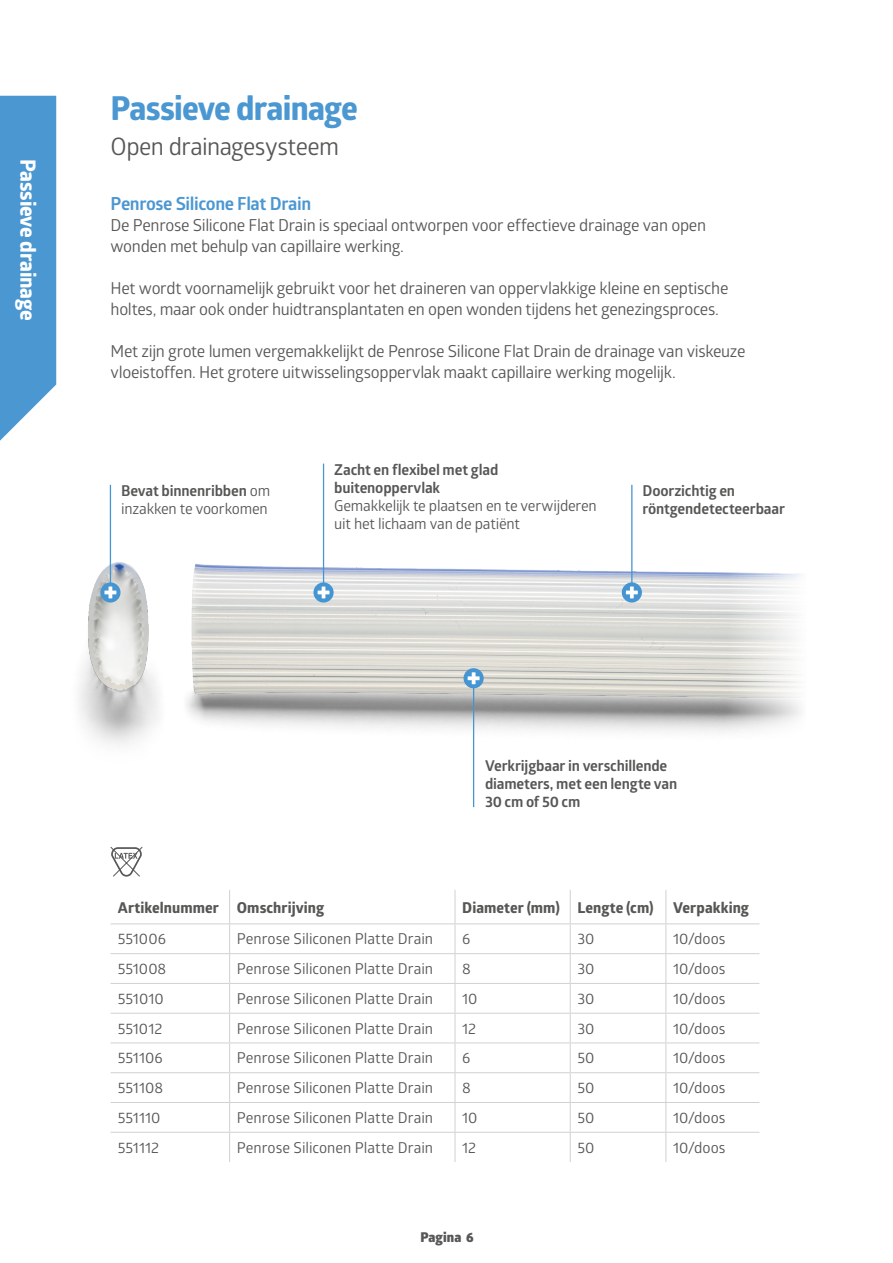
<style>
.page{position:relative;width:893px;height:1263px;background:#fff}
.page>*{position:absolute;margin:0;border:0;box-sizing:border-box;transform-origin:0 0}
.C_Large{font:700 33px "Globerx";letter-spacing:-.025em;color:#4b97d2}
.C_Large-2{font:24px "Glober";letter-spacing:-.025em;color:#575756}
.MEDLINE_-_A_Head{font:700 21px "Globerx";letter-spacing:-.01em;color:#fff}
.C_Large-3{font:700 18px "Glober";letter-spacing:-.025em;color:#4b97d2}
.C_Large-4{font:16.5px/21px "Glober";letter-spacing:-.02em;color:#575756}
.C_Large-5{font:15px/18px "Glober";color:#575756}
.C_Large-6{font:700 15px/18px "Glober";letter-spacing:-.01em;color:#575756}
.t1{font:700 15px "Globerx";letter-spacing:.005em;color:#575756}
.t2{font:800 13.5px "Glober";letter-spacing:.005em;color:#575756}
.s1{font-weight:700}
</style>
<div class="page">
<svg style="left:0;top:96px;width:56px;height:345px;background:#589fd5"></svg>
<img style="left:79px;top:506px;width:722px;height:299px">
<hr style="left:229px;top:890px;width:1px;height:33px;background:#d1d1d1">
<hr style="left:455px;top:890px;width:1px;height:33px;background:#d1d1d1">
<hr style="left:570px;top:890px;width:1px;height:33px;background:#d1d1d1">
<hr style="left:665px;top:890px;width:1px;height:33px;background:#d1d1d1">
<hr style="left:111px;top:923px;width:119px;height:1px;background:#d1d1d1">
<hr style="left:230px;top:923px;width:225px;height:1px;background:#d1d1d1">
<hr style="left:455px;top:923px;width:115px;height:1px;background:#d1d1d1">
<hr style="left:570px;top:923px;width:96px;height:1px;background:#d1d1d1">
<hr style="left:666px;top:923px;width:93px;height:1px;background:#d1d1d1">
<hr style="left:111px;top:953px;width:119px;height:1px;background:#d1d1d1">
<hr style="left:230px;top:953px;width:225px;height:1px;background:#d1d1d1">
<hr style="left:455px;top:953px;width:115px;height:1px;background:#d1d1d1">
<hr style="left:570px;top:953px;width:96px;height:1px;background:#d1d1d1">
<hr style="left:666px;top:953px;width:93px;height:1px;background:#d1d1d1">
<hr style="left:111px;top:983px;width:119px;height:1px;background:#d1d1d1">
<hr style="left:230px;top:983px;width:225px;height:1px;background:#d1d1d1">
<hr style="left:455px;top:983px;width:115px;height:1px;background:#d1d1d1">
<hr style="left:570px;top:983px;width:96px;height:1px;background:#d1d1d1">
<hr style="left:666px;top:983px;width:93px;height:1px;background:#d1d1d1">
<hr style="left:111px;top:1013px;width:119px;height:1px;background:#d1d1d1">
<hr style="left:230px;top:1013px;width:225px;height:1px;background:#d1d1d1">
<hr style="left:455px;top:1013px;width:115px;height:1px;background:#d1d1d1">
<hr style="left:570px;top:1013px;width:96px;height:1px;background:#d1d1d1">
<hr style="left:666px;top:1013px;width:93px;height:1px;background:#d1d1d1">
<hr style="left:111px;top:1042px;width:119px;height:1px;background:#d1d1d1">
<hr style="left:230px;top:1042px;width:225px;height:1px;background:#d1d1d1">
<hr style="left:455px;top:1042px;width:115px;height:1px;background:#d1d1d1">
<hr style="left:570px;top:1042px;width:96px;height:1px;background:#d1d1d1">
<hr style="left:666px;top:1042px;width:93px;height:1px;background:#d1d1d1">
<hr style="left:111px;top:1072px;width:119px;height:1px;background:#d1d1d1">
<hr style="left:230px;top:1072px;width:225px;height:1px;background:#d1d1d1">
<hr style="left:455px;top:1072px;width:115px;height:1px;background:#d1d1d1">
<hr style="left:570px;top:1072px;width:96px;height:1px;background:#d1d1d1">
<hr style="left:666px;top:1072px;width:93px;height:1px;background:#d1d1d1">
<hr style="left:111px;top:1102px;width:119px;height:1px;background:#d1d1d1">
<hr style="left:230px;top:1102px;width:225px;height:1px;background:#d1d1d1">
<hr style="left:455px;top:1102px;width:115px;height:1px;background:#d1d1d1">
<hr style="left:570px;top:1102px;width:96px;height:1px;background:#d1d1d1">
<hr style="left:666px;top:1102px;width:93px;height:1px;background:#d1d1d1">
<hr style="left:111px;top:1132px;width:119px;height:1px;background:#d1d1d1">
<hr style="left:230px;top:1132px;width:225px;height:1px;background:#d1d1d1">
<svg style="left:229px;top:924px;width:1px;height:238px"></svg>
<hr style="left:455px;top:1132px;width:115px;height:1px;background:#d1d1d1">
<svg style="left:455px;top:924px;width:1px;height:238px"></svg>
<hr style="left:570px;top:1132px;width:96px;height:1px;background:#d1d1d1">
<svg style="left:570px;top:924px;width:1px;height:238px"></svg>
<hr style="left:666px;top:1132px;width:93px;height:1px;background:#d1d1d1">
<svg style="left:665px;top:924px;width:1px;height:238px"></svg>
<hr style="left:110px;top:485px;width:1px;height:107px;background:#4495d1">
<svg style="left:100px;top:582px;width:21px;height:20px"></svg>
<svg style="left:104px;top:586px;width:12px;height:12px"></svg>
<hr style="left:631px;top:485px;width:1px;height:107px;background:#4495d1">
<div style="left:622px;top:582px;width:20px;height:20px;background:#4495d1;border-radius:50%"></div>
<svg style="left:626px;top:586px;width:12px;height:12px"></svg>
<hr style="left:323px;top:464px;width:1px;height:128px;background:#4495d1">
<svg style="left:313px;top:582px;width:21px;height:20px"></svg>
<svg style="left:318px;top:586px;width:12px;height:12px"></svg>
<hr style="left:473px;top:678px;width:1px;height:129px;background:#4495d1">
<div style="left:464px;top:668px;width:20px;height:20px;background:#4495d1;border-radius:50%"></div>
<svg style="left:468px;top:672px;width:12px;height:12px"></svg>
<svg style="left:110px;top:847px;width:33px;height:30px"></svg>
<p class="MEDLINE_-_A_Head" style="left:43px;top:159px;width:163px;rotate:90deg">Passieve drainage</p>
<p class="C_Large" style="left:111px;top:85px;width:249px">Passieve drainage</p>
<p class="C_Large-2" style="left:111px;top:130px;width:230px">Open drainagesysteem</p>
<p class="C_Large-3" style="left:111px;top:191px;width:202px">Penrose Silicone Flat Drain</p>
<p class="C_Large-4" style="left:111px;top:214px;width:597px">De Penrose Silicone Flat Drain is speciaal ontworpen voor effectieve drainage van open wonden met behulp van capillaire werking.</p>
<p class="C_Large-4" style="left:111px;top:277px;width:619px">Het wordt voornamelijk gebruikt voor het draineren van oppervlakkige kleine en septische holtes, maar ook onder huidtransplantaten en open wonden tijdens het genezingsproces.</p>
<p class="C_Large-4" style="left:111px;top:340px;width:636px">Met zijn grote lumen vergemakkelijkt de Penrose Silicone Flat Drain de drainage van viskeuze vloeistoffen. Het grotere uitwisselingsoppervlak maakt capillaire werking mogelijk.</p>
<p class="C_Large-5" style="left:334px;top:460px;width:264px"><span class="s1">Zacht en flexibel met glad buitenoppervlak<br></span>Gemakkelijk te plaatsen en te verwijderen uit het lichaam van de patiënt</p>
<p class="C_Large-5" style="left:121px;top:481px;width:151px"><span class="s1">Bevat binnenribben</span> om inzakken te voorkomen</p>
<p class="C_Large-6" style="left:642px;top:481px;width:144px">Doorzichtig en röntgendetecteerbaar</p>
<p class="C_Large-6" style="left:485px;top:756px;width:194px">Verkrijgbaar in verschillende diameters, met een lengte van<br>30 cm of 50 cm</p>
<p class="t1" style="left:118px;top:896px;width:103px">Artikelnummer</p>
<p class="t1" style="left:237px;top:896px;width:89px">Omschrijving</p>
<p class="t1" style="left:462px;top:896px;width:99px">Diameter (mm)</p>
<p class="t1" style="left:577px;top:896px;width:78px">Lengte (cm)</p>
<p class="t1" style="left:673px;top:896px;width:77px">Verpakking</p>
<p class="C_Large-5" style="left:118px;top:929px;width:50px">551006</p>
<p class="C_Large-5" style="left:237px;top:929px;width:198px">Penrose Siliconen Platte Drain</p>
<p class="C_Large-5" style="left:462px;top:929px;width:10px">6</p>
<p class="C_Large-5" style="left:577px;top:929px;width:19px">30</p>
<p class="C_Large-5" style="left:673px;top:929px;width:54px">10/doos</p>
<p class="C_Large-5" style="left:118px;top:959px;width:50px">551008</p>
<p class="C_Large-5" style="left:237px;top:959px;width:198px">Penrose Siliconen Platte Drain</p>
<p class="C_Large-5" style="left:462px;top:959px;width:10px">8</p>
<p class="C_Large-5" style="left:577px;top:959px;width:19px">30</p>
<p class="C_Large-5" style="left:673px;top:959px;width:54px">10/doos</p>
<p class="C_Large-5" style="left:118px;top:989px;width:47px">551010</p>
<p class="C_Large-5" style="left:237px;top:989px;width:198px">Penrose Siliconen Platte Drain</p>
<p class="C_Large-5" style="left:462px;top:989px;width:17px">10</p>
<p class="C_Large-5" style="left:577px;top:989px;width:19px">30</p>
<p class="C_Large-5" style="left:673px;top:989px;width:54px">10/doos</p>
<p class="C_Large-5" style="left:118px;top:1019px;width:46px">551012</p>
<p class="C_Large-5" style="left:237px;top:1019px;width:198px">Penrose Siliconen Platte Drain</p>
<p class="C_Large-5" style="left:462px;top:1019px;width:15px">12</p>
<p class="C_Large-5" style="left:577px;top:1019px;width:19px">30</p>
<p class="C_Large-5" style="left:673px;top:1019px;width:54px">10/doos</p>
<p class="C_Large-5" style="left:118px;top:1048px;width:46px">551106</p>
<p class="C_Large-5" style="left:237px;top:1048px;width:198px">Penrose Siliconen Platte Drain</p>
<p class="C_Large-5" style="left:462px;top:1048px;width:10px">6</p>
<p class="C_Large-5" style="left:577px;top:1048px;width:19px">50</p>
<p class="C_Large-5" style="left:673px;top:1048px;width:54px">10/doos</p>
<p class="C_Large-5" style="left:118px;top:1078px;width:47px">551108</p>
<p class="C_Large-5" style="left:237px;top:1078px;width:198px">Penrose Siliconen Platte Drain</p>
<p class="C_Large-5" style="left:462px;top:1078px;width:10px">8</p>
<p class="C_Large-5" style="left:577px;top:1078px;width:19px">50</p>
<p class="C_Large-5" style="left:673px;top:1078px;width:54px">10/doos</p>
<p class="C_Large-5" style="left:118px;top:1108px;width:44px">551110</p>
<p class="C_Large-5" style="left:237px;top:1108px;width:198px">Penrose Siliconen Platte Drain</p>
<p class="C_Large-5" style="left:462px;top:1108px;width:17px">10</p>
<p class="C_Large-5" style="left:577px;top:1108px;width:19px">50</p>
<p class="C_Large-5" style="left:673px;top:1108px;width:54px">10/doos</p>
<p class="C_Large-5" style="left:118px;top:1138px;width:43px">551112</p>
<p class="C_Large-5" style="left:237px;top:1138px;width:198px">Penrose Siliconen Platte Drain</p>
<p class="C_Large-5" style="left:462px;top:1138px;width:15px">12</p>
<p class="C_Large-5" style="left:577px;top:1138px;width:19px">50</p>
<p class="C_Large-5" style="left:673px;top:1138px;width:54px">10/doos</p>
<p class="t2" style="left:420px;top:1227px;width:55px">Pagina 6</p>
</div>
